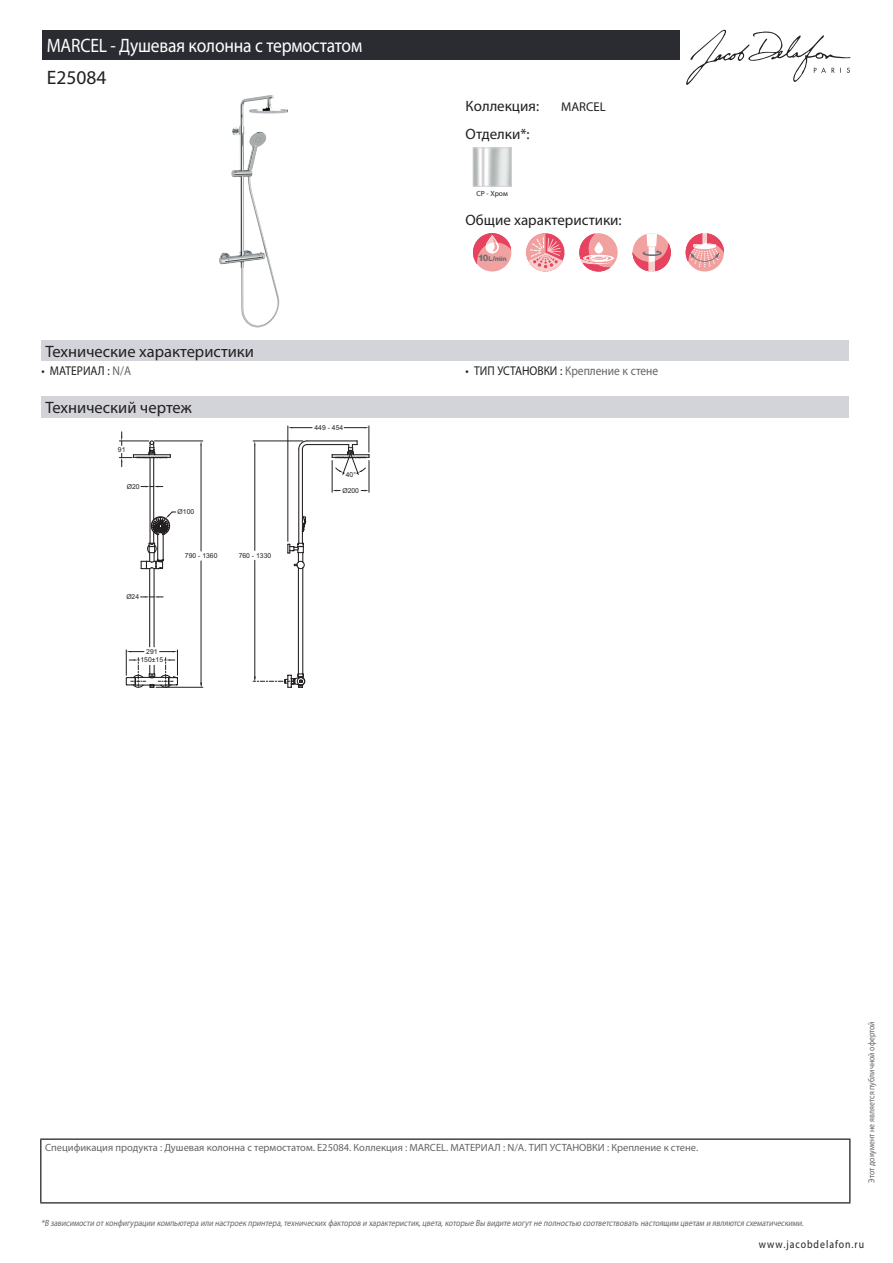
<style>
.page{position:relative;width:893px;height:1263px;background:#fff}
.page>*{position:absolute;margin:0;border:0;box-sizing:border-box;transform-origin:0 0}
.t1{font:19.5px "Myriad Pro";letter-spacing:-.01em;color:#fff;scale:.9 1}
.t2{font:19.5px "Myriad Pro";color:#231f20}
.t3{font:16.5px "Myriad Pro";color:#231f20}
.t4{font:15px "Myriad Pro";color:#231f20}
.t5{font:12.75px "Myriad Pro";color:#626568;scale:.9 1}
.t6{font:12.75px "Myriad Pro";color:#231f20;scale:.9 1}
.t7{font:12.75px "Myriad Pro";color:#231f20}
.t8{font:11.25px "Myriad Pro";letter-spacing:.1em;color:#231f20;scale:.87 1}
.t9{font:10.5px "Myriad Pro";color:#626568}
.t10{font:italic 9px "Myriad Pro";color:#626568;scale:.87 1}
.t11{font:9px "Myriad Pro";color:#626568;scale:.87 1}
.t12{font:7.5px "Myriad Pro";color:#231f20}
.t13{font:6.75px "Arial";color:#231f20}
.t14{font:800 6.6px "Helvetica Neue LT Pro";color:#6c6d70}
.s1{font-size:9px}
.s2{color:#626568}
.s3{color:#231f20}
</style>
<div class="page">
<svg style="left:686px;top:30px;width:164px;height:55px"></svg>
<img style="left:219px;top:95px;width:60px;height:232px">
<img style="left:475px;top:150px;width:35px;height:35px">
<div style="left:473px;top:148px;width:39px;height:39px;border:1px solid #d3d4da"></div>
<div style="left:473px;top:233px;width:38px;height:38px;background:#f2a1a1;border-radius:50%"></div>
<svg style="left:473px;top:233px;width:38px;height:31px"></svg>
<svg style="left:526px;top:233px;width:38px;height:38px"></svg>
<div style="left:579px;top:233px;width:39px;height:38px;background:#f2a1a1;border-radius:50%"></div>
<svg style="left:579px;top:233px;width:35px;height:38px"></svg>
<svg style="left:632px;top:233px;width:39px;height:38px"></svg>
<div style="left:686px;top:233px;width:38px;height:38px;background:#f2a1a1;border-radius:50%"></div>
<svg style="left:686px;top:233px;width:38px;height:34px"></svg>
<div style="left:41px;top:340px;width:808px;height:21px;background:#d3d4da"></div>
<div style="left:41px;top:396px;width:808px;height:22px;background:#d3d4da"></div>
<hr style="left:255px;top:560px;width:1px;height:117px;background:#231f20">
<svg style="left:141px;top:596px;width:22px;height:2px"></svg>
<hr style="left:201px;top:561px;width:1px;height:122px;background:#231f20">
<hr style="left:298px;top:568px;width:1px;height:106px;background:#231f20">
<hr style="left:302px;top:568px;width:1px;height:106px;background:#231f20">
<hr style="left:149px;top:569px;width:1px;height:78px;background:#231f20">
<hr style="left:154px;top:569px;width:1px;height:78px;background:#231f20">
<svg style="left:119px;top:426px;width:251px;height:144px"></svg>
<svg style="left:125px;top:650px;width:181px;height:38px"></svg>
<div style="left:43px;top:30px;width:637px;height:30px;background:#2a2c32"></div>
<hr style="left:40px;top:1138px;width:810px;height:2px;background:#040503">
<hr style="left:40px;top:1140px;width:1px;height:62px;background:#040503">
<hr style="left:849px;top:1140px;width:1px;height:62px;background:#040503">
<hr style="left:40px;top:1202px;width:810px;height:1px;background:#040503">
<h1 class="t1" style="left:47px;top:33px;width:352px">MARCEL - Душевая колонна с термостатом</h1>
<h1 class="t2" style="left:47px;top:66px;width:61px">E25084</h1>
<h3 class="t4" style="left:466px;top:96px;width:75px">Коллекция:</h3>
<h3 class="t7" style="left:561px;top:99px;width:46px">MARCEL</h3>
<h3 class="t4" style="left:466px;top:125px;width:66px">Отделки*:</h3>
<p class="t12" style="left:477px;top:189px;width:33px">CP - Хром</p>
<h3 class="t4" style="left:466px;top:210px;width:158px">Общие характеристики:</h3>
<p class="t14" style="left:478px;top:255px;width:30px"><span class="s1">10</span>L/min</p>
<h2 class="t3" style="left:46px;top:341px;width:210px">Технические характеристики</h2>
<h3 class="t6" style="left:41px;top:363px;width:101px">• МАТЕРИАЛ : <span class="s2">N/A</span></h3>
<h3 class="t5" style="left:466px;top:363px;width:216px"><span class="s3">• ТИП УСТАНОВКИ :</span> Крепление к стене</h3>
<h2 class="t3" style="left:46px;top:398px;width:148px">Технический чертеж</h2>
<p class="t13" style="left:118px;top:444px;width:9px">91</p>
<p class="t13" style="left:127px;top:482px;width:14px">Ø20</p>
<p class="t13" style="left:126px;top:592px;width:14px">Ø24</p>
<p class="t13" style="left:178px;top:507px;width:18px">Ø100</p>
<p class="t13" style="left:185px;top:551px;width:34px">790 - 1360</p>
<p class="t13" style="left:146px;top:647px;width:13px">291</p>
<p class="t13" style="left:141px;top:655px;width:24px">150±15</p>
<p class="t13" style="left:239px;top:551px;width:34px">760 - 1330</p>
<p class="t13" style="left:314px;top:423px;width:30px">449 - 454</p>
<p class="t13" style="left:346px;top:469px;width:12px">40°</p>
<p class="t13" style="left:342px;top:486px;width:18px">Ø200</p>
<p class="t9" style="left:45px;top:1141px;width:655px">Спецификация продукта : Душевая колонна с термостатом. E25084. Коллекция : MARCEL. МАТЕРИАЛ : N/A. ТИП УСТАНОВКИ : Крепление к стене.</p>
<p class="t10" style="left:41px;top:1217px;width:880px">*В зависимости отконфигурации компьютера или настроек принтера,технических факторов и характеристик,цвета,которые Вы видите могутне полностью соответствовать настоящим цветам и являются схематическими.</p>
<p class="t11" style="left:866px;top:1183px;width:187px;rotate:-90deg">Этот документ не является публичной офертой</p>
<p class="t8" style="left:759px;top:1237px;width:122px">www.jacobdelafon.ru</p>
</div>
